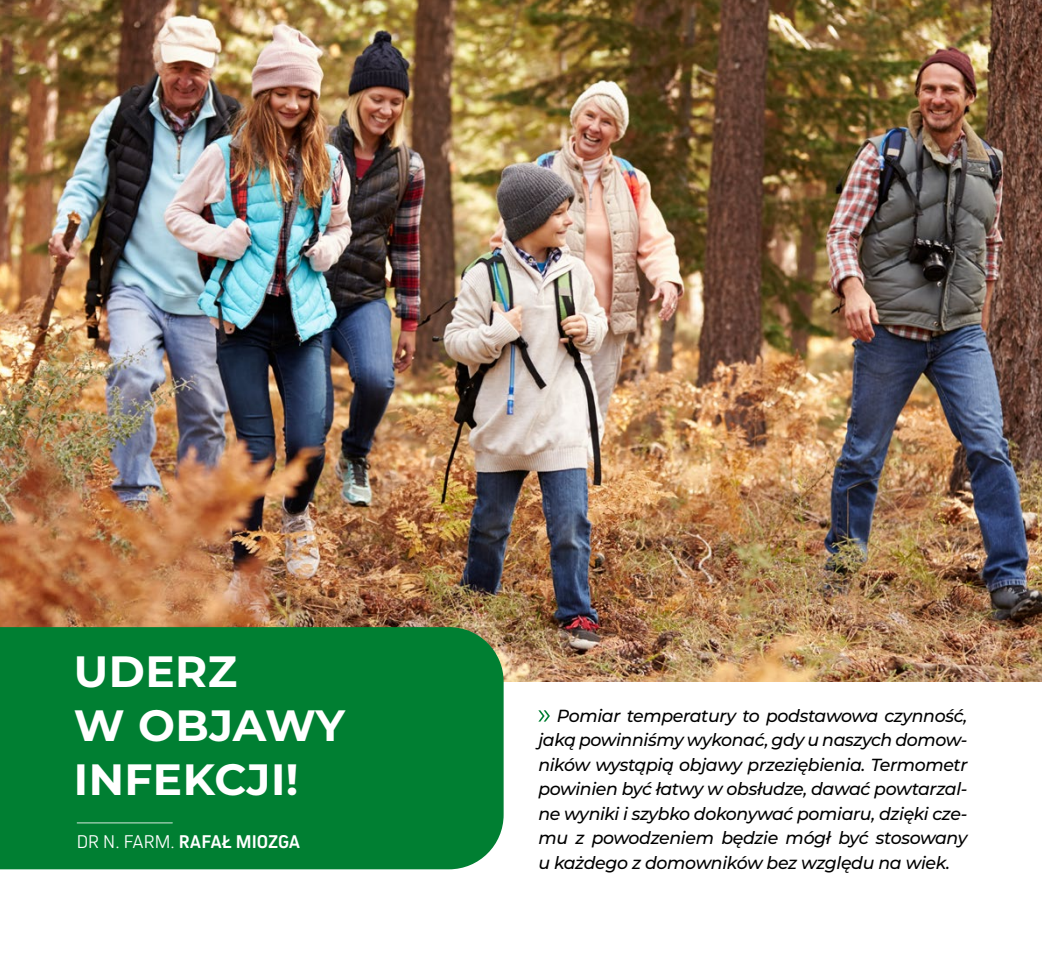
<style>
.page{position:relative;width:1042px;height:968px;background:#fff}
.page>*{position:absolute;margin:0;border:0;box-sizing:border-box;transform-origin:0 0}
.t1{font:700 43.75px/54.2px "Montserrat";letter-spacing:.01em;color:#fff}
.t2{font:700 19.25px "Kiro";color:#fff}
.t3{font:italic 500 17.5px/24.5px "Montserrat";letter-spacing:-.02em;color:#000;text-align:justify}
.s1{font-weight:300}
</style>
<div class="page">
<svg style="left:538px;top:710px;width:12px;height:11px"></svg>
<img style="left:0;top:0;width:1042px;height:681px">
<div style="left:0;top:627px;width:504px;height:242px;background:#007f32"></div>
<hr style="left:77px;top:822px;width:95px;height:1px;background:#fff">
<h1 class="t1" style="left:74px;top:641px;width:272px">UDERZ<br>W OBJAWY<br>INFEKCJI!</h1>
<p class="t2" style="left:77px;top:830px;width:225px"><span class="s1">DR N. FARM.</span> RAFAŁ MIOZGA</p>
<p class="t3" style="left:538px;top:702px;width:431px;text-indent:19px">Pomiar temperatury to podstawowa czynność, jaką powinniśmy wykonać, gdy u naszych domow&shy;ników wystąpią objawy przeziębienia. Termometr powinien być łatwy w obsłudze, dawać powtarzal&shy;ne wyniki i szybko dokonywać pomiaru, dzięki cze&shy;mu z powodzeniem będzie mógł być stosowany u każdego z domowników bez względu na wiek.</p>
</div>
